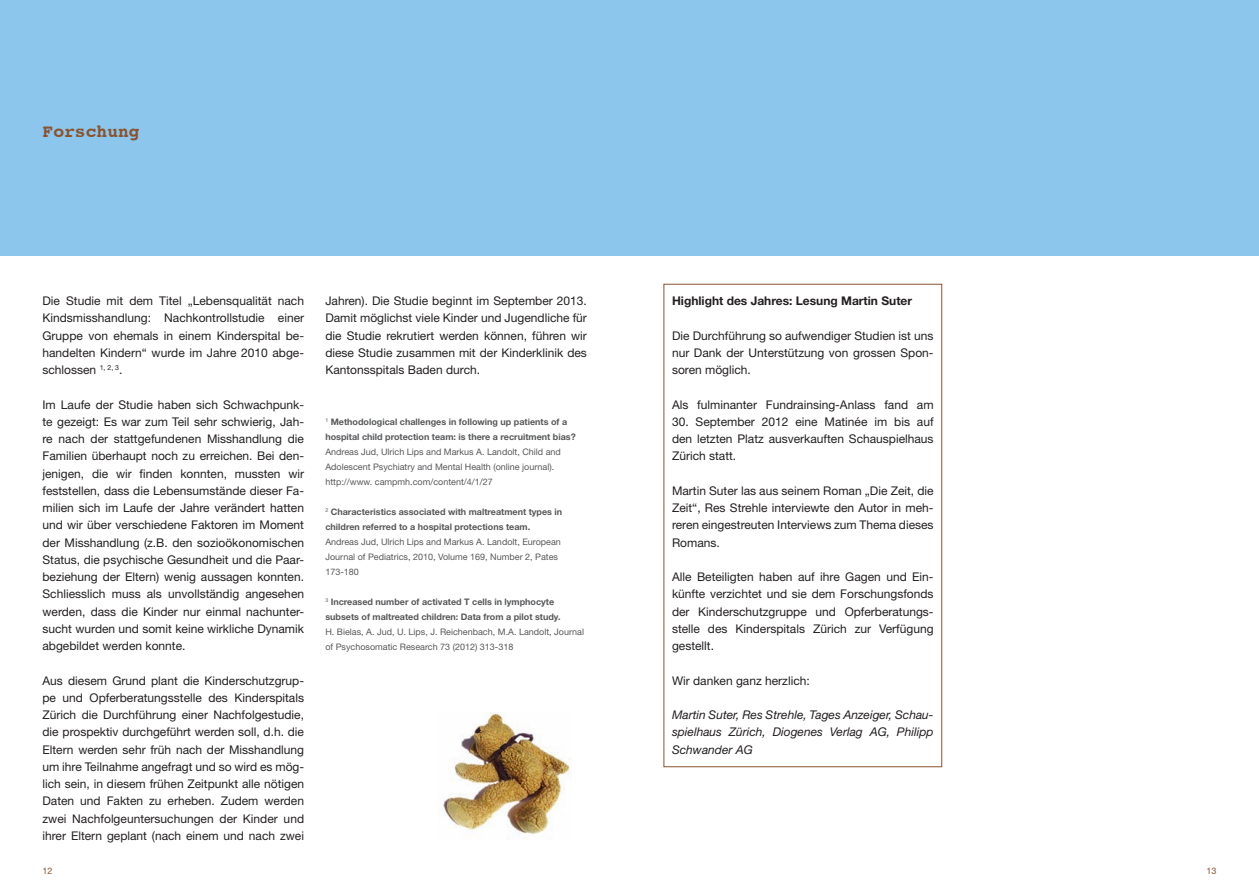
<style>
.page{position:relative;width:1259px;height:893px;background:#fff}
.page>*{position:absolute;margin:0;border:0;box-sizing:border-box;transform-origin:0 0}
.t1{font:700 18px "Courier";color:#8b522f}
.t2{font:12px/17.2px "Helvetica Neue LT Std";color:#231f20;text-align:justify}
.t3{font:italic 12px/17.2px "Helvetica Neue LT Std";color:#231f20;text-align:justify}
.t4{font:700 12px "Helvetica Neue LT Std";color:#231f20}
.t5{font:9px/15px "Helvetica Neue LT Std";color:#57585a}
.t6{font:700 9px/15px "Helvetica Neue LT Std";color:#57585a}
.t7{font:9px "Helvetica Neue LT Std";color:#8b522f}
</style>
<div class="page">
<div style="left:629px;top:0;width:630px;height:255px;background:#8cc6ec"></div>
<div style="left:0;top:0;width:629px;height:255px;background:#8cc6ec"></div>
<img style="left:443px;top:713px;width:128px;height:121px">
<div style="left:663px;top:284px;width:279px;height:483px;border:1px solid #8b522f"></div>
<h1 class="t1" style="left:43px;top:117px;width:99px">Forschung</h1>
<p class="t2" style="left:43px;top:292px;width:263px">Die Studie mit dem Titel „Lebensqualität nach Kindsmisshandlung: Nachkontrollstudie einer Gruppe von ehemals in einem Kinderspital be&shy;handelten Kindern“ wurde im Jahre 2010 abge&shy;schlossen <sup>1,</sup> <sup>2,</sup> <sup>3</sup>.</p>
<p class="t2" style="left:43px;top:396px;width:263px">Im Laufe der Studie haben sich Schwachpunk&shy;te gezeigt: Es war zum Teil sehr schwierig, Jah&shy;re nach der stattgefundenen Misshandlung die Familien überhaupt noch zu erreichen. Bei den&shy;jenigen, die wir nden konnten, mussten wir feststellen, dass die Lebensumstände dieser Fa&shy;milien sich im Laufe der Jahre verändert hatten und wir über verschiedene Faktoren im Moment der Misshandlung (z.B. den sozioökonomischen Status, die psychische Gesundheit und die Paar&shy;beziehung der Eltern) wenig aussagen konnten.<br>Schliesslich muss als unvollständig angesehen werden, dass die Kinder nur einmal nachunter&shy;sucht wurden und somit keine wirkliche Dynamik abgebildet werden konnte.</p>
<p class="t2" style="left:43px;top:671px;width:263px">Aus diesem Grund plant die Kinderschutzgrup&shy;pe und Opferberatungsstelle des Kinderspitals Zürich die Durchführung einer Nachfolgestudie, die prospektiv durchgeführt werden soll, d.h. die Eltern werden sehr früh nach der Misshandlung um ihre Teilnahme angefragt und so wird es mög&shy;lich sein, in diesem frühen Zeitpunkt alle nötigen Daten und Fakten zu erheben. Zudem werden zwei Nachfolgeuntersuchungen der Kinder und ihrer Eltern geplant (nach einem und nach zwei</p>
<p class="t2" style="left:325px;top:292px;width:263px">Jahren). Die Studie beginnt im September 2013.<br>Damit möglichst viele Kinder und Jugendliche für die Studie rekrutiert werden können, führen wir diese Studie zusammen mit der Kinderklinik des Kantonsspitals Baden durch.</p>
<p class="t6" style="left:325px;top:414px;width:252px"><sup>1</sup> Methodological challenges in following up patients of a hospital child protection team: is there a recruitment bias?</p>
<p class="t5" style="left:325px;top:444px;width:237px">Andreas Jud, Ulrich Lips and Markus A. Landolt, Child and<br>Adolescent Psychiatry and Mental Health (online journal). http://www. campmh.com/content/4/1/27</p>
<p class="t6" style="left:325px;top:504px;width:238px"><sup>2</sup> Characteristics associated with maltreatment types in children referred to a hospital protections team.</p>
<p class="t5" style="left:325px;top:534px;width:237px">Andreas Jud, Ulrich Lips and Markus A. Landolt, European<br>Journal of Pediatrics, 2010, Volume 169, Number 2, Pates<br>173-180</p>
<p class="t6" style="left:325px;top:594px;width:237px"><sup>3</sup> Increased number of activated T cells in lymphocyte subsets of maltreated children: Data from a pilot study.</p>
<p class="t5" style="left:325px;top:624px;width:260px">H. Bielas, A. Jud, U. Lips, J. Reichenbach, M.A. Landolt, Journal of Psychosomatic Research 73 (2012) 313-318</p>
<p class="t4" style="left:672px;top:293px;width:242px">Highlight des Jahres: Lesung Martin Suter</p>
<p class="t2" style="left:672px;top:327px;width:263px">Die Durchführung so aufwendiger Studien ist uns nur Dank der Unterstützung von grossen Spon&shy;soren möglich.</p>
<p class="t2" style="left:672px;top:396px;width:263px">Als fulminanter Fundrainsing-Anlass fand am</p>
<p class="t2" style="left:672px;top:413px;width:263px">30. September 2012 eine Matinée im bis auf den letzten Platz ausverkauften Schauspielhaus Zürich statt.</p>
<p class="t2" style="left:672px;top:482px;width:263px">Martin Suter las aus seinem Roman „Die Zeit, die Zeit“, Res Strehle interviewte den Autor in meh&shy;reren eingestreuten Interviews zum Thema dieses Romans.</p>
<p class="t2" style="left:672px;top:568px;width:263px">Alle Beteiligten haben auf ihre Gagen und Ein&shy;künfte verzichtet und sie dem Forschungsfonds der Kinderschutzgruppe und Opferberatungs&shy;stelle des Kinderspitals Zürich zur Verfügung gestellt.</p>
<p class="t2" style="left:672px;top:671px;width:139px">Wir danken ganz herzlich:</p>
<p class="t3" style="left:672px;top:706px;width:264px">Martin Suter, Res Strehle, Tages Anzeiger, Schau&shy;spielhaus Zürich, Diogenes Verlag AG, Philipp Schwander AG</p>
<p class="t7" style="left:43px;top:866px;width:12px">12</p>
<p class="t7" style="left:1206px;top:866px;width:12px">13</p>
</div>
